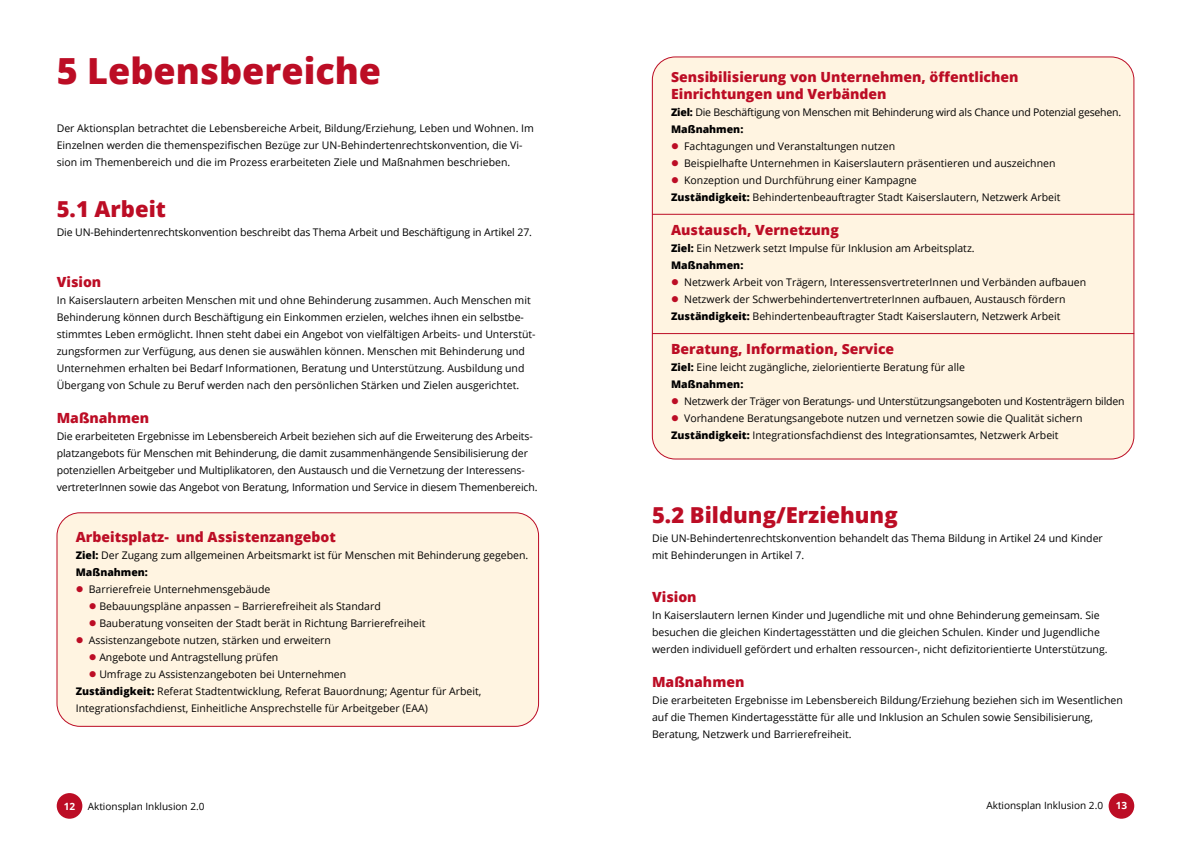
<style>
.page{position:relative;width:1191px;height:842px;background:#fff}
.page>*{position:absolute;margin:0;border:0;box-sizing:border-box;transform-origin:0 0}
.UB1{font:800 36px "Open Sans";color:#bc0d25}
.UB_2{font:800 22px "Open Sans";color:#bc0d25}
.Fließtext{font:800 14px "Open Sans";color:#bc0d25}
.Fließtext-2{font:10.5px/17px "Open Sans";color:#000}
.Fließtext-3{font:10.5px "Open Sans";letter-spacing:-.02em;color:#000}
.Fließtext-4{font:800 10.5px "Open Sans";color:#000}
.t1{font:10px "Open Sans";color:#000}
.t2{font:700 10px "Open Sans";color:#fff}
.s1{font-weight:800}
.s2{color:#bc0d25}
</style>
<div class="page">
<div style="left:1108px;top:793px;width:26px;height:26px;background:#bc0d25;border-radius:50%"></div>
<div style="left:57px;top:793px;width:25px;height:26px;background:#bc0d25;border-radius:50%"></div>
<div style="left:57px;top:513px;width:481px;height:213px;background:#fff4e1"></div>
<div style="left:57px;top:512px;width:482px;height:214px;border:1px solid #bc0d25;border-radius:23px"></div>
<div style="left:652px;top:57px;width:481px;height:402px;background:#fff4e1"></div>
<hr style="left:652px;top:214px;width:482px;height:1px;background:#bc0d25">
<hr style="left:652px;top:333px;width:482px;height:1px;background:#bc0d25">
<h1 class="UB1" style="left:57px;top:44px;width:326px">5 Lebensbereiche</h1>
<p class="Fließtext-2" style="left:57px;top:119px;width:479px">Der Aktionsplan betrachtet die Lebensbereiche Arbeit, Bildung/Erziehung, Leben und Wohnen. Im<br>Einzelnen werden die themenspezifischen Bezüge zur UN-Behindertenrechtskonvention, die Vi&shy;sion im Themenbereich und die im Prozess erarbeiteten Ziele und Maßnahmen beschrieben.</p>
<h2 class="UB_2" style="left:57px;top:192px;width:111px">5.1 Arbeit</h2>
<p class="Fließtext-2" style="left:57px;top:224px;width:477px">Die UN-Behindertenrechtskonvention beschreibt das Thema Arbeit und Beschäftigung in Artikel 27.</p>
<p class="Fließtext" style="left:57px;top:271px;width:46px">Vision</p>
<p class="Fließtext-2" style="left:57px;top:292px;width:480px">In Kaiserslautern arbeiten Menschen mit und ohne Behinderung zusammen. Auch Menschen mit Behinderung können durch Beschäftigung ein Einkommen erzielen, welches ihnen ein selbstbe&shy;stimmtes Leben ermöglicht. Ihnen steht dabei ein Angebot von vielfältigen Arbeits- und Unterstüt&shy;zungsformen zur Verfügung, aus denen sie auswählen können. Menschen mit Behinderung und Unternehmen erhalten bei Bedarf Informationen, Beratung und Unterstützung. Ausbildung und Übergang von Schule zu Beruf werden nach den persönlichen Stärken und Zielen ausgerichtet.</p>
<p class="Fließtext" style="left:57px;top:407px;width:94px">Maßnahmen</p>
<p class="Fließtext-2" style="left:57px;top:428px;width:482px">Die erarbeiteten Ergebnisse im Lebensbereich Arbeit beziehen sich auf die Erweiterung des Arbeits&shy;platzangebots für Menschen mit Behinderung, die damit zusammenhängende Sensibilisierung der potenziellen Arbeitgeber und Multiplikatoren, den Austausch und die Vernetzung der Interessens&shy;vertreterInnen sowie das Angebot von Beratung, Information und Service in diesem Themenbereich.</p>
<p class="Fließtext" style="left:76px;top:526px;width:262px">Arbeitsplatz- und Assistenzangebot</p>
<p class="Fließtext-2" style="left:76px;top:547px;width:454px"><span class="s1">Ziel:</span> Der Zugang zum allgemeinen Arbeitsmarkt ist für Menschen mit Behinderung gegeben.</p>
<p class="Fließtext-4" style="left:76px;top:564px;width:74px">Maßnahmen:</p>
<p class="Fließtext-2" style="left:76px;top:581px;width:196px"><span class="s2">●</span> Barrierefreie Unternehmensgebäude</p>
<p class="Fließtext-2" style="left:89px;top:598px;width:294px"><span class="s2">●</span> Bebauungspläne anpassen – Barrierefreiheit als Standard</p>
<p class="Fließtext-2" style="left:89px;top:615px;width:338px"><span class="s2">●</span> Bauberatung vonseiten der Stadt berät in Richtung Barrierefreiheit</p>
<p class="Fließtext-2" style="left:76px;top:632px;width:257px"><span class="s2">●</span> Assistenzangebote nutzen, stärken und erweitern</p>
<p class="Fließtext-2" style="left:89px;top:649px;width:191px"><span class="s2">●</span> Angebote und Antragstellung prüfen</p>
<p class="Fließtext-2" style="left:89px;top:666px;width:259px"><span class="s2">●</span> Umfrage zu Assistenzangeboten bei Unternehmen</p>
<p class="Fließtext-2" style="left:76px;top:683px;width:407px"><span class="s1">Zuständigkeit:</span> Referat Stadtentwicklung, Referat Bauordnung; Agentur für Arbeit,</p>
<p class="Fließtext-2" style="left:76px;top:700px;width:353px">Integrationsfachdienst, Einheitliche Ansprechstelle für Arbeitgeber (EAA)</p>
<p class="Fließtext" style="left:671px;top:66px;width:349px">Sensibilisierung von Unternehmen, öffentlichen</p>
<p class="Fließtext" style="left:671px;top:83px;width:217px">Einrichtungen und Verbänden</p>
<p class="Fließtext-3" style="left:671px;top:105px;width:451px"><span class="s1">Ziel:</span> Die Beschäftigung von Menschen mit Behinderung wird als Chance und Potenzial gesehen.</p>
<p class="Fließtext-4" style="left:671px;top:121px;width:74px">Maßnahmen:</p>
<p class="Fließtext-2" style="left:671px;top:137px;width:225px"><span class="s2">●</span> Fachtagungen und Veranstaltungen nutzen</p>
<p class="Fließtext-2" style="left:671px;top:154px;width:386px"><span class="s2">●</span> Beispielhafte Unternehmen in Kaiserslautern präsentieren und auszeichnen</p>
<p class="Fließtext-2" style="left:671px;top:171px;width:247px"><span class="s2">●</span> Konzeption und Durchführung einer Kampagne</p>
<p class="Fließtext-2" style="left:671px;top:188px;width:391px"><span class="s1">Zuständigkeit:</span> Behindertenbeauftragter Stadt Kaiserslautern, Netzwerk Arbeit</p>
<p class="Fließtext" style="left:671px;top:219px;width:169px">Austausch, Vernetzung</p>
<p class="Fließtext-2" style="left:671px;top:239px;width:305px"><span class="s1">Ziel:</span> Ein Netzwerk setzt Impulse für Inklusion am Arbeitsplatz.</p>
<p class="Fließtext-4" style="left:671px;top:257px;width:74px">Maßnahmen:</p>
<p class="Fließtext-2" style="left:671px;top:273px;width:416px"><span class="s2">●</span> Netzwerk Arbeit von Trägern, InteressensvertreterInnen und Verbänden aufbauen</p>
<p class="Fließtext-2" style="left:671px;top:290px;width:396px"><span class="s2">●</span> Netzwerk der SchwerbehindertenvertreterInnen aufbauen, Austausch fördern</p>
<p class="Fließtext-2" style="left:671px;top:307px;width:391px"><span class="s1">Zuständigkeit:</span> Behindertenbeauftragter Stadt Kaiserslautern, Netzwerk Arbeit</p>
<p class="Fließtext" style="left:671px;top:338px;width:225px">Beratung, Information, Service</p>
<p class="Fließtext-2" style="left:671px;top:358px;width:295px"><span class="s1">Ziel:</span> Eine leicht zugängliche, zielorientierte Beratung für alle</p>
<p class="Fließtext-4" style="left:671px;top:376px;width:74px">Maßnahmen:</p>
<p class="Fließtext-3" style="left:671px;top:394px;width:455px"><span class="s2">●</span> Netzwerk der Träger von Beratungs- und Unterstützungsangeboten und Kostenträgern bilden</p>
<p class="Fließtext-2" style="left:671px;top:409px;width:413px"><span class="s2">●</span> Vorhandene Beratungsangebote nutzen und vernetzen sowie die Qualität sichern</p>
<p class="Fließtext-2" style="left:671px;top:426px;width:389px"><span class="s1">Zuständigkeit:</span> Integrationsfachdienst des Integrationsamtes, Netzwerk Arbeit</p>
<h2 class="UB_2" style="left:652px;top:498px;width:247px">5.2 Bildung/Erziehung</h2>
<p class="Fließtext-2" style="left:652px;top:529px;width:452px">Die UN-Behindertenrechtskonvention behandelt das Thema Bildung in Artikel 24 und Kinder</p>
<p class="Fließtext-2" style="left:652px;top:546px;width:154px">mit Behinderungen in Artikel 7.</p>
<p class="Fließtext" style="left:652px;top:586px;width:46px">Vision</p>
<p class="Fließtext-2" style="left:652px;top:606px;width:449px">In Kaiserslautern lernen Kinder und Jugendliche mit und ohne Behinderung gemeinsam. Sie</p>
<p class="Fließtext-2" style="left:652px;top:623px;width:449px">besuchen die gleichen Kindertagesstätten und die gleichen Schulen. Kinder und Jugendliche</p>
<p class="Fließtext-2" style="left:652px;top:640px;width:457px">werden individuell gefördert und erhalten ressourcen-, nicht defizitorientierte Unterstützung.</p>
<p class="Fließtext" style="left:652px;top:671px;width:94px">Maßnahmen</p>
<p class="Fließtext-2" style="left:652px;top:691px;width:472px">Die erarbeiteten Ergebnisse im Lebensbereich Bildung/Erziehung beziehen sich im Wesentlichen auf die Themen Kindertagesstätte für alle und Inklusion an Schulen sowie Sensibilisierung,</p>
<p class="Fließtext-2" style="left:652px;top:725px;width:201px">Beratung, Netzwerk und Barrierefreiheit.</p>
<p class="t1" style="left:88px;top:800px;width:118px">Aktionsplan Inklusion 2.0</p>
<p class="t1" style="left:986px;top:799px;width:118px">Aktionsplan Inklusion 2.0</p>
<p class="t2" style="left:64px;top:799px;width:13px">12</p>
<p class="t2" style="left:1115px;top:798px;width:13px">13</p>
</div>
